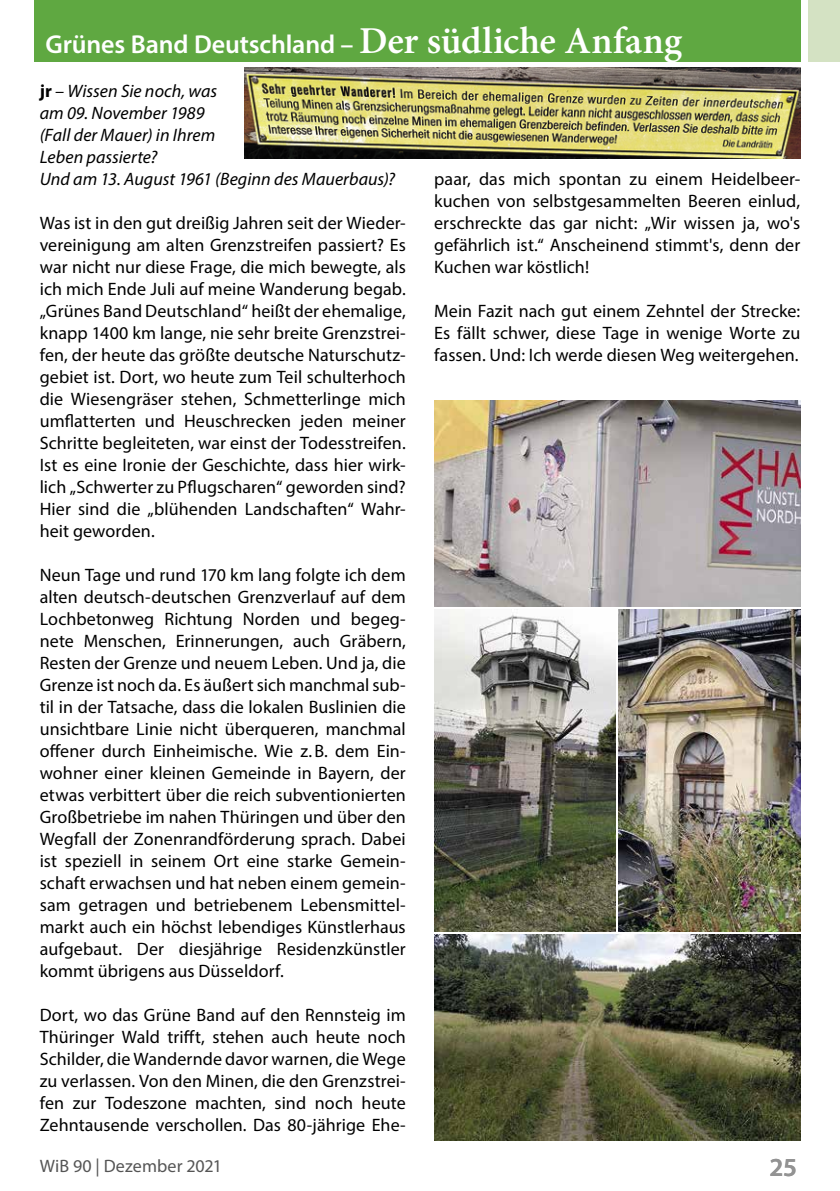
<style>
.page{position:relative;width:840px;height:1191px;background:#fff}
.page>*{position:absolute;margin:0;border:0;box-sizing:border-box;transform-origin:0 0}
.t1{font:600 26px "Myriad Pro";letter-spacing:-.005em;color:#fff}
.t2{font:600 26px "Myriad Pro";color:#939393}
.t3{font:18px/22px "Myriad Pro";letter-spacing:.005em;color:#000;text-align:justify}
.t4{font:italic 18px/22px "Myriad Pro";letter-spacing:.005em;color:#000}
.t5{font:18px "Myriad Pro";letter-spacing:.005em;color:#555}
.s1{font-family:"Minion Pro";font-size:38px}
.s2{font-weight:700;font-style:normal}
</style>
<div class="page">
<div style="left:808px;top:0;width:31px;height:62px;background:#d4e2c3"></div>
<div style="left:34px;top:0;width:765px;height:62px;background:#5fa841"></div>
<img style="left:434px;top:609px;width:181px;height:322px">
<img style="left:434px;top:934px;width:365px;height:206px">
<img style="left:244px;top:67px;width:555px;height:91px">
<img style="left:434px;top:400px;width:365px;height:206px">
<img style="left:618px;top:609px;width:181px;height:322px">
<h1 class="t1" style="left:45px;top:28px;width:638px">Grünes Band Deutschland – <span class="s1">Der südliche Anfang</span></h1>
<p class="t4" style="left:40px;top:80px;width:356px"><span class="s2">jr</span> – Wissen Sie noch, was<br>am 09. November 1989<br>(Fall der Mauer) in Ihrem<br>Leben passierte?<br>Und am 13. August 1961 (Beginn des Mauerbaus)?</p>
<p class="t3" style="left:40px;top:212px;width:367px">Was ist in den gut dreißig Jahren seit der Wieder&shy;vereinigung am alten Grenzstreifen passiert? Es war nicht nur diese Frage, die mich bewegte, als ich mich Ende Juli auf meine Wanderung begab. „Grünes Band Deutschland“ heißt der ehemalige, knapp 1400 km lange, nie sehr breite Grenzstrei&shy;fen, der heute das größte deutsche Naturschutz&shy;gebiet ist. Dort, wo heute zum Teil schulterhoch die Wiesengräser stehen, Schmetterlinge mich umflatterten und Heuschrecken jeden meiner Schritte begleiteten, war einst der Todesstreifen.<br>Ist es eine Ironie der Geschichte, dass hier wirk&shy;lich „Schwerter zu Pflugscharen“ geworden sind?<br>Hier sind die „blühenden Landschaften“ Wahr&shy;heit geworden.</p>
<p class="t3" style="left:40px;top:564px;width:367px">Neun Tage und rund 170 km lang folgte ich dem alten deutsch-deutschen Grenzverlauf auf dem Lochbetonweg Richtung Norden und begeg&shy;nete Menschen, Erinnerungen, auch Gräbern, Resten der Grenze und neuem Leben. Und ja, die Grenze ist noch da. Es äußert sich manchmal sub&shy;til in der Tatsache, dass die lokalen Buslinien die unsichtbare Linie nicht überqueren, manchmal offener durch Einheimische. Wie z.B. dem Ein&shy;wohner einer kleinen Gemeinde in Bayern, der etwas verbittert über die reich subventionierten Großbetriebe im nahen Thüringen und über den Wegfall der Zonenrandförderung sprach. Dabei ist speziell in seinem Ort eine starke Gemein&shy;schaft erwachsen und hat neben einem gemein&shy;sam getragen und betriebenem Lebensmittel&shy;markt auch ein höchst lebendiges Künstlerhaus aufgebaut. Der diesjährige Residenzkünstler kommt übrigens aus Düsseldorf.</p>
<p class="t3" style="left:40px;top:1004px;width:367px">Dort, wo das Grüne Band auf den Rennsteig im Thüringer Wald trifft, stehen auch heute noch Schilder, die Wandernde davor warnen, die Wege zu verlassen. Von den Minen, die den Grenzstrei&shy;fen zur Todeszone machten, sind noch heute Zehntausende verschollen. Das 80-jährige Ehe-</p>
<p class="t3" style="left:434px;top:168px;width:367px">paar, das mich spontan zu einem Heidelbeer&shy;kuchen von selbstgesammelten Beeren einlud, erschreckte das gar nicht: „Wir wissen ja, wo's gefährlich ist.“ Anscheinend stimmt's, denn der Kuchen war köstlich!</p>
<p class="t3" style="left:434px;top:300px;width:367px">Mein Fazit nach gut einem Zehntel der Strecke:<br>Es fällt schwer, diese Tage in wenige Worte zu fassen. Und: Ich werde diesen Weg weitergehen.</p>
<p class="t5" style="left:40px;top:1154px;width:184px">WiB 90 | Dezember 2021</p>
<h1 class="t2" style="left:769px;top:1151px;width:29px">25</h1>
</div>
